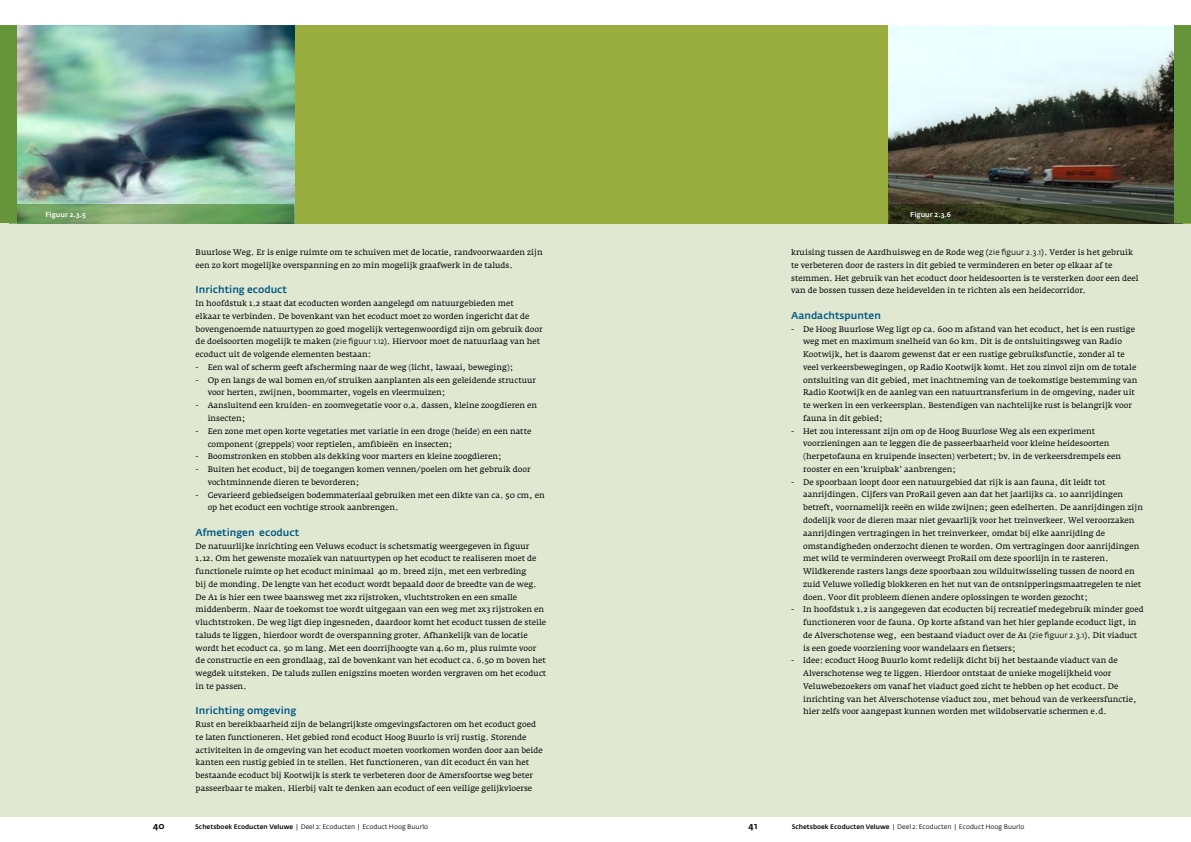
<style>
.page{position:relative;width:1191px;height:842px;background:#fff}
.page>*{position:absolute;margin:0;border:0;box-sizing:border-box;transform-origin:0 0}
.t1{font:500 10px "Fedra Sans Alt";color:#005782}
.t2{font:500 9px "Fedra Sans Alt";color:#000}
.t3{font:8px/12.8px "Fedra Serif A";color:#000}
.t4{font:500 7px "Fedra Sans Alt";color:#fff}
.t5{font:6.5px "Fedra Sans Alt";color:#000}
.s1{font-family:"Fedra Sans Alt"}
.s2{font-weight:500}
</style>
<div class="page">
<div style="left:0;top:25px;width:1191px;height:791px;background:#e0e8d2"></div>
<div style="left:9px;top:26px;width:1182px;height:198px;background:#99ae3f"></div>
<img style="left:889px;top:26px;width:285px;height:178px">
<div style="left:1174px;top:26px;width:17px;height:197px;background:#66943a"></div>
<img style="left:9px;top:26px;width:286px;height:198px">
<div style="left:0;top:26px;width:17px;height:197px;background:#66943a"></div>
<svg style="left:17px;top:204px;width:276px;height:19px;background:#72a263"></svg>
<svg style="left:889px;top:204px;width:285px;height:19px;background:#333a20"></svg>
<p class="t4" style="left:45px;top:210px;width:42px">Figuur 2.3.5</p>
<p class="t4" style="left:910px;top:210px;width:42px">Figuur 2.3.6</p>
<p class="t3" style="left:196px;top:246px;width:348px">Buurlose Weg. Er is enige ruimte om te schuiven met de locatie, randvoorwaarden zijn een zo kort mogelijke overspanning en zo min mogelijk graafwerk in de taluds.</p>
<p class="t1" style="left:196px;top:284px;width:93px">Inrichting ecoduct</p>
<p class="t3" style="left:196px;top:297px;width:348px">In hoofdstuk 1.2 staat dat ecoducten worden aangelegd om natuurgebieden met<br>elkaar te verbinden. De bovenkant van het ecoduct moet zo worden ingericht dat de bovengenoemde natuurtypen zo goed mogelijk vertegenwoordigd zijn om gebruik door de doelsoorten mogelijk te maken <span class="s1">(zie figuur 1.12)</span>. Hiervoor moet de natuurlaag van het ecoduct uit de volgende elementen bestaan:</p>
<p class="t3" style="left:196px;top:361px;width:319px">- Een wal of scherm geeft afscherming naar de weg (licht, lawaai, beweging);</p>
<p class="t3" style="left:208px;top:374px;width:330px;text-indent:-12px">- Op en langs de wal bomen en/of struiken aanplanten als een geleidende structuur voor herten, zwijnen, boommarter, vogels en vleermuizen;</p>
<p class="t3" style="left:208px;top:399px;width:331px;text-indent:-12px">- Aansluitend een kruiden- en zoomvegetatie voor o.a. dassen, kleine zoogdieren en insecten;</p>
<p class="t3" style="left:208px;top:425px;width:325px;text-indent:-12px">- Een zone met open korte vegetaties met variatie in een droge (heide) en een natte component (greppels) voor reptielen, amfibieën en insecten;</p>
<p class="t3" style="left:196px;top:450px;width:307px">- Boomstronken en stobben als dekking voor marters en kleine zoogdieren;</p>
<p class="t3" style="left:208px;top:463px;width:325px;text-indent:-12px">- Buiten het ecoduct, bij de toegangen komen vennen/poelen om het gebruik door vochtminnende dieren te bevorderen;</p>
<p class="t3" style="left:208px;top:488px;width:338px;text-indent:-12px">- Gevarieerd gebiedseigen bodemmateriaal gebruiken met een dikte van ca. 50 cm, en op het ecoduct een vochtige strook aanbrengen.</p>
<p class="t1" style="left:196px;top:527px;width:105px">Afmetingen ecoduct</p>
<p class="t3" style="left:196px;top:539px;width:352px">De natuurlijke inrichting een Veluws ecoduct is schetsmatig weergegeven in figuur 1.12. Om het gewenste mozaïek van natuurtypen op het ecoduct te realiseren moet de functionele ruimte op het ecoduct minimaal 40 m. breed zijn, met een verbreding<br>bij de monding. De lengte van het ecoduct wordt bepaald door de breedte van de weg.<br>De A1 is hier een twee baansweg met 2x2 rijstroken, vluchtstroken en een smalle middenberm. Naar de toekomst toe wordt uitgegaan van een weg met 2x3 rijstroken en vluchtstroken. De weg ligt diep ingesneden, daardoor komt het ecoduct tussen de steile taluds te liggen, hierdoor wordt de overspanning groter. Afhankelijk van de locatie wordt het ecoduct ca. 50 m lang. Met een doorrijhoogte van 4.60 m, plus ruimte voor de constructie en een grondlaag, zal de bovenkant van het ecoduct ca. 6.50 m boven het wegdek uitsteken. De taluds zullen enigszins moeten worden vergraven om het ecoduct in te passen.</p>
<p class="t1" style="left:196px;top:705px;width:102px">Inrichting omgeving</p>
<p class="t3" style="left:196px;top:718px;width:349px">Rust en bereikbaarheid zijn de belangrijkste omgevingsfactoren om het ecoduct goed te laten functioneren. Het gebied rond ecoduct Hoog Buurlo is vrij rustig. Storende activiteiten in de omgeving van het ecoduct moeten voorkomen worden door aan beide kanten een rustig gebied in te stellen. Het functioneren, van dit ecoduct én van het bestaande ecoduct bij Kootwijk is sterk te verbeteren door de Amersfoortse weg beter passeerbaar te maken. Hierbij valt te denken aan ecoduct of een veilige gelijkvloerse</p>
<p class="t3" style="left:791px;top:246px;width:349px">kruising tussen de Aardhuisweg en de Rode weg <span class="s1">(zie figuur 2.3.1)</span>. Verder is het gebruik te verbeteren door de rasters in dit gebied te verminderen en beter op elkaar af te stemmen. Het gebruik van het ecoduct door heidesoorten is te versterken door een deel van de bossen tussen deze heidevelden in te richten als een heidecorridor.</p>
<p class="t1" style="left:791px;top:310px;width:91px">Aandachtspunten</p>
<p class="t3" style="left:803px;top:322px;width:336px;text-indent:-12px">- De Hoog Buurlose Weg ligt op ca. 600 m afstand van het ecoduct, het is een rustige weg met en maximum snelheid van 60 km. Dit is de ontsluitingsweg van Radio Kootwijk, het is daarom gewenst dat er een rustige gebruiksfunctie, zonder al te veel verkeersbewegingen, op Radio Kootwijk komt. Het zou zinvol zijn om de totale ontsluiting van dit gebied, met inachtneming van de toekomstige bestemming van Radio Kootwijk en de aanleg van een natuurtransferium in de omgeving, nader uit te werken in een verkeersplan. Bestendigen van nachtelijke rust is belangrijk voor fauna in dit gebied;</p>
<p class="t3" style="left:803px;top:425px;width:319px;text-indent:-12px">- Het zou interessant zijn om op de Hoog Buurlose Weg als een experiment voorzieningen aan te leggen die de passeerbaarheid voor kleine heidesoorten (herpetofauna en kruipende insecten) verbetert; bv. in de verkeersdrempels een rooster en een ‘kruipbak’ aanbrengen;</p>
<p class="t3" style="left:803px;top:476px;width:341px;text-indent:-12px">- De spoorbaan loopt door een natuurgebied dat rijk is aan fauna, dit leidt tot aanrijdingen. Cijfers van ProRail geven aan dat het jaarlijks ca. 10 aanrijdingen betreft, voornamelijk reeën en wilde zwijnen; geen edelherten. De aanrijdingen zijn dodelijk voor de dieren maar niet gevaarlijk voor het treinverkeer. Wel veroorzaken aanrijdingen vertragingen in het treinverkeer, omdat bij elke aanrijding de omstandigheden onderzocht dienen te worden. Om vertragingen door aanrijdingen met wild te verminderen overweegt ProRail om deze spoorlijn in te rasteren.<br>Wildkerende rasters langs deze spoorbaan zou wilduitwisseling tussen de noord en zuid Veluwe volledig blokkeren en het nut van de ontsnipperingsmaatregelen te niet doen. Voor dit probleem dienen andere oplossingen te worden gezocht;</p>
<p class="t3" style="left:803px;top:603px;width:342px;text-indent:-12px">- In hoofdstuk 1.2 is aangegeven dat ecoducten bij recreatief medegebruik minder goed functioneren voor de fauna. Op korte afstand van het hier geplande ecoduct ligt, in de Alverschotense weg, een bestaand viaduct over de A1 <span class="s1">(zie figuur 2.3.1)</span>. Dit viaduct is een goede voorziening voor wandelaars en fietsers;</p>
<p class="t3" style="left:803px;top:654px;width:335px;text-indent:-12px">- Idee: ecoduct Hoog Buurlo komt redelijk dicht bij het bestaande viaduct van de Alverschotense weg te liggen. Hierdoor ontstaat de unieke mogelijkheid voor Veluwebezoekers om vanaf het viaduct goed zicht te hebben op het ecoduct. De inrichting van het Alverschotense viaduct zou, met behoud van de verkeersfunctie, hier zelfs voor aangepast kunnen worden met wildobservatie schermen e.d.</p>
<p class="t5" style="left:195px;top:823px;width:234px"><span class="s2">Schetsboek Ecoducten Veluwe</span> | Deel 2: Ecoducten | Ecoduct Hoog Buurlo</p>
<p class="t5" style="left:791px;top:823px;width:234px"><span class="s2">Schetsboek Ecoducten Veluwe</span> | Deel 2: Ecoducten | Ecoduct Hoog Buurlo</p>
<p class="t2" style="left:153px;top:821px;width:13px">40</p>
<p class="t2" style="left:748px;top:821px;width:10px">41</p>
</div>
